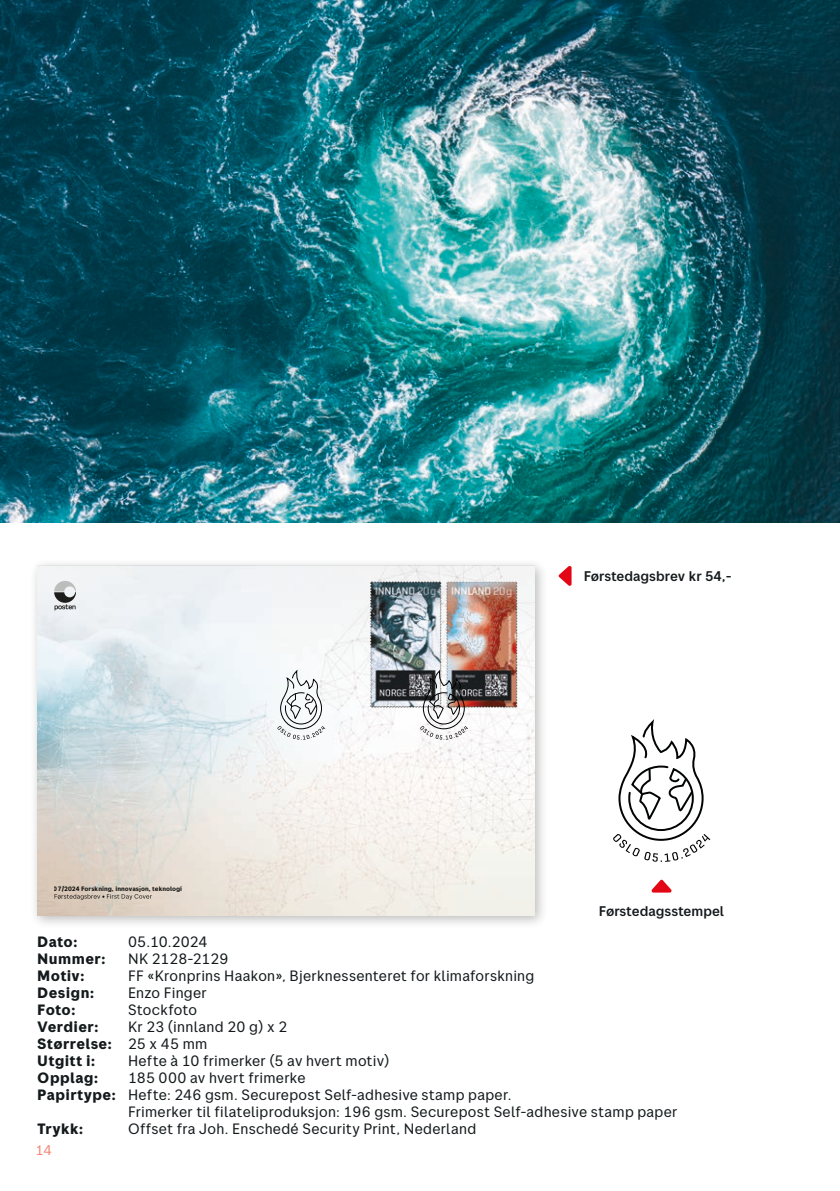
<style>
.page{position:relative;width:840px;height:1191px;background:#fff}
.page>*{position:absolute;margin:0;border:0;box-sizing:border-box;transform-origin:0 0}
.Tekniske_opplysninger{font:15px/17px "Posten Sans";letter-spacing:.015em;color:#141a1c}
.Tekniske_opplysninger-2{font:700 15px "Posten Sans";letter-spacing:.02em;color:#141a1c}
.Produkter{font:500 14px "Posten Sans";color:#141a1c}
.t1{font:14px "Posten Sans";color:#f18875}
.t2{font:700 6.4px "Posten Sans";color:#1d1d1b}
.s1{font-weight:400}
.s2{font-weight:700}
</style>
<div class="page">
<svg style="left:558px;top:566px;width:13px;height:20px"></svg>
<img style="left:0;top:0;width:839px;height:522px">
<div style="left:29px;top:558px;width:519px;height:371px;background:#1d1d1b;opacity:.3"></div>
<img style="left:37px;top:566px;width:497px;height:349px">
<svg style="left:50px;top:579px;width:34px;height:38px"></svg>
<svg style="left:54px;top:894px;width:98px;height:6px"></svg>
<img style="left:363px;top:574px;width:76px;height:139px">
<img style="left:439px;top:574px;width:84px;height:139px">
<svg style="left:420px;top:671px;width:48px;height:69px"></svg>
<svg style="left:277px;top:671px;width:48px;height:69px"></svg>
<svg style="left:651px;top:879px;width:20px;height:13px"></svg>
<svg style="left:613px;top:719px;width:96px;height:143px"></svg>
<p class="t2" style="left:54px;top:884px;width:130px">07/2024 Forskning, innovasjon, teknologi</p>
<p class="Produkter" style="left:583px;top:568px;width:149px">Førstedagsbrev kr 54,-</p>
<p class="Produkter" style="left:598px;top:902px;width:127px">Førstedagsstempel</p>
<p class="Tekniske_opplysninger-2" style="left:37px;top:933px;width:42px">Dato:</p>
<p class="Tekniske_opplysninger" style="left:128px;top:933px;width:81px">05.10.2024</p>
<p class="Tekniske_opplysninger-2" style="left:37px;top:950px;width:70px">Nummer:</p>
<p class="Tekniske_opplysninger" style="left:128px;top:950px;width:102px">NK 2128-2129</p>
<p class="Tekniske_opplysninger-2" style="left:37px;top:967px;width:49px">Motiv:</p>
<p class="Tekniske_opplysninger" style="left:128px;top:967px;width:407px">FF «Kronprins Haakon», Bjerknessenteret for klimaforskning</p>
<p class="Tekniske_opplysninger-2" style="left:37px;top:984px;width:59px">Design:</p>
<p class="Tekniske_opplysninger" style="left:128px;top:984px;width:80px">Enzo Finger</p>
<p class="Tekniske_opplysninger-2" style="left:37px;top:1001px;width:40px">Foto:</p>
<p class="Tekniske_opplysninger" style="left:128px;top:1001px;width:70px">Stockfoto</p>
<p class="Tekniske_opplysninger-2" style="left:37px;top:1018px;width:63px">Verdier:</p>
<p class="Tekniske_opplysninger" style="left:128px;top:1018px;width:161px">Kr 23 (innland 20 g) x 2</p>
<p class="Tekniske_opplysninger-2" style="left:37px;top:1035px;width:171px">Størrelse: <span class="s1">25 x 45 mm</span></p>
<p class="Tekniske_opplysninger-2" style="left:37px;top:1052px;width:60px">Utgitt i:</p>
<p class="Tekniske_opplysninger" style="left:128px;top:1052px;width:262px">Hefte à 10 frimerker (5 av hvert motiv)</p>
<p class="Tekniske_opplysninger-2" style="left:37px;top:1069px;width:63px">Opplag:</p>
<p class="Tekniske_opplysninger" style="left:128px;top:1069px;width:179px">185 000 av hvert frimerke</p>
<p class="Tekniske_opplysninger" style="left:128px;top:1086px;width:550px;text-indent:-91px"><span class="s2">Papirtype:</span> Hefte: 246 gsm. Securepost Self-adhesive stamp paper.<br>Frimerker til filateliproduksjon: 196 gsm. Securepost Self-adhesive stamp paper</p>
<p class="Tekniske_opplysninger-2" style="left:37px;top:1120px;width:48px">Trykk:</p>
<p class="Tekniske_opplysninger" style="left:128px;top:1120px;width:349px">Offset fra Joh. Enschedé Security Print, Nederland</p>
<p class="t1" style="left:36px;top:1142px;width:18px">14</p>
</div>
